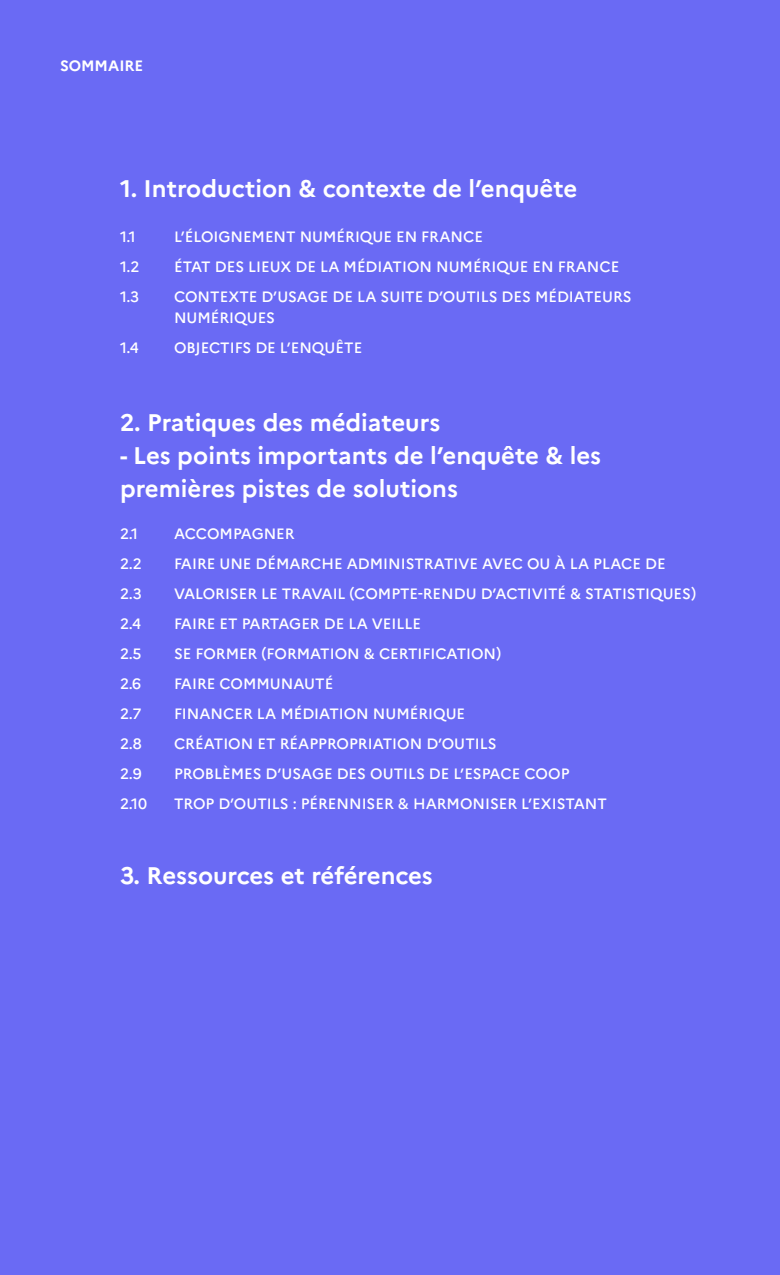
<style>
.page{position:relative;width:780px;height:1275px;background:#6a6af4}
.page>*{position:absolute;margin:0;border:0;box-sizing:border-box;transform-origin:0 0}
.t1{font:700 24px/33px "Marianne";color:#fff}
.t2{font:500 15px/21px "Marianne";color:#fff}
.t3{font:700 15px "Marianne";color:#fff}
</style>
<div class="page">
<p class="t3" style="left:60px;top:54px;width:85px">SOMMAIRE</p>
<h1 class="t1" style="left:120px;top:170px;width:459px">1️. Introduction &amp; contexte de l’enquête</h1>
<p class="t2" style="left:120px;top:224px;width:17px">1.1</p>
<p class="t2" style="left:174px;top:224px;width:310px">L’ÉLOIGNEMENT NUMÉRIQUE EN FRANCE</p>
<p class="t2" style="left:120px;top:254px;width:21px">1.2</p>
<p class="t2" style="left:174px;top:254px;width:447px">ÉTAT DES LIEUX DE LA MÉDIATION NUMÉRIQUE EN FRANCE</p>
<p class="t2" style="left:120px;top:284px;width:21px">1.3</p>
<p class="t2" style="left:174px;top:284px;width:459px">CONTEXTE D’USAGE DE LA SUITE D’OUTILS DES MÉDIATEURS<br>NUMÉRIQUES</p>
<p class="t2" style="left:120px;top:335px;width:20px">1.4</p>
<p class="t2" style="left:174px;top:335px;width:190px">OBJECTIFS DE L’ENQUÊTE</p>
<h1 class="t1" style="left:120px;top:404px;width:322px">2. Pratiques des médiateurs</h1>
<h1 class="t1" style="left:120px;top:437px;width:483px">- Les points importants de l’enquête &amp; les premières pistes de solutions</h1>
<p class="t2" style="left:120px;top:521px;width:20px">2.1</p>
<p class="t2" style="left:174px;top:521px;width:122px">ACCOMPAGNER</p>
<p class="t2" style="left:120px;top:551px;width:23px">2.2</p>
<p class="t2" style="left:174px;top:551px;width:493px">FAIRE UNE DÉMARCHE ADMINISTRATIVE AVEC OU À LA PLACE DE</p>
<p class="t2" style="left:120px;top:581px;width:23px">2.3</p>
<p class="t2" style="left:174px;top:581px;width:524px">VALORISER LE TRAVAIL (COMPTE-RENDU D’ACTIVITÉ &amp; STATISTIQUES)</p>
<p class="t2" style="left:120px;top:611px;width:23px">2.4</p>
<p class="t2" style="left:174px;top:611px;width:249px">FAIRE ET PARTAGER DE LA VEILLE</p>
<p class="t2" style="left:120px;top:641px;width:23px">2.5</p>
<p class="t2" style="left:174px;top:641px;width:329px">SE FORMER (FORMATION &amp; CERTIFICATION)</p>
<p class="t2" style="left:120px;top:671px;width:23px">2.6</p>
<p class="t2" style="left:174px;top:671px;width:161px">FAIRE COMMUNAUTÉ</p>
<p class="t2" style="left:120px;top:701px;width:23px">2.7</p>
<p class="t2" style="left:174px;top:701px;width:293px">FINANCER LA MÉDIATION NUMÉRIQUE</p>
<p class="t2" style="left:120px;top:731px;width:23px">2.8</p>
<p class="t2" style="left:174px;top:731px;width:324px">CRÉATION ET RÉAPPROPRIATION D’OUTILS</p>
<p class="t2" style="left:120px;top:761px;width:23px">2.9</p>
<p class="t2" style="left:174px;top:761px;width:397px">PROBLÈMES D’USAGE DES OUTILS DE L’ESPACE COOP</p>
<p class="t2" style="left:120px;top:791px;width:29px">2.10</p>
<p class="t2" style="left:174px;top:791px;width:435px">TROP D’OUTILS : PÉRENNISER &amp; HARMONISER L’EXISTANT</p>
<h1 class="t1" style="left:120px;top:857px;width:314px">3. Ressources et références</h1>
</div>
